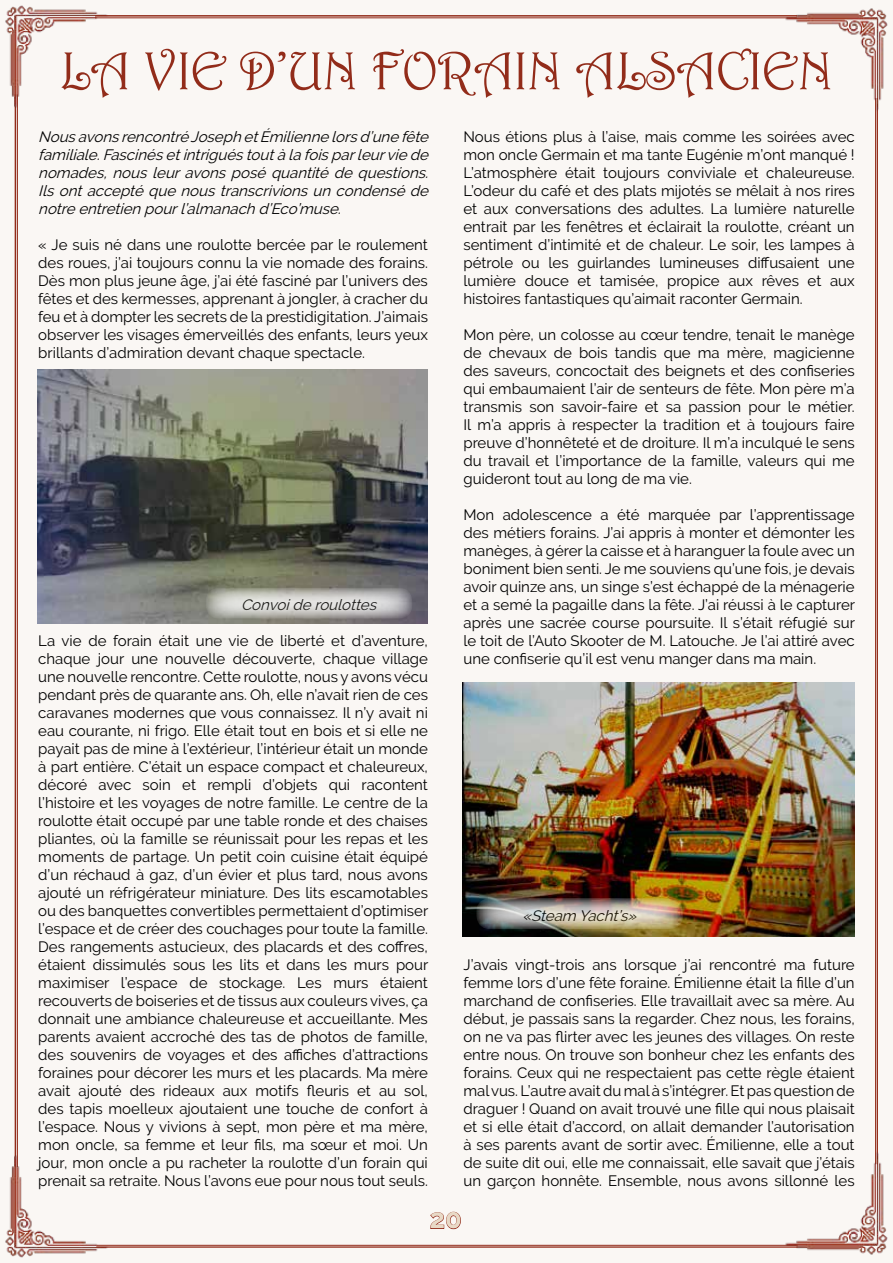
<style>
.page{position:relative;width:893px;height:1263px;background:#faf7f4}
.page>*{position:absolute;margin:0;border:0;box-sizing:border-box;transform-origin:0 0}
.t1{font:54px "Harrington";letter-spacing:-.01em;color:#922c1a}
.t2{font:700 27px "Raleway";color:#e8d9c6}
.t3{font:15px/18px "Raleway";color:#000;text-align:justify}
.t4{font:italic 15px/18px "Raleway";color:#000;text-align:justify}
</style>
<div class="page">
<svg style="left:430px;top:1211px;width:31px;height:18px"></svg>
<hr style="left:17px;top:94px;width:1px;height:1073px;background:#922c1a">
<hr style="left:15px;top:94px;width:1px;height:1073px;background:#922c1a">
<hr style="left:877px;top:98px;width:1px;height:1066px;background:#922c1a">
<hr style="left:875px;top:98px;width:1px;height:1066px;background:#922c1a">
<img style="left:5px;top:5px;width:109px;height:107px">
<img style="left:780px;top:8px;width:108px;height:108px">
<hr style="left:95px;top:18px;width:702px;height:1px;background:#922c1a">
<hr style="left:95px;top:15px;width:702px;height:2px;background:#922c1a">
<img style="left:5px;top:1150px;width:109px;height:108px">
<img style="left:780px;top:1146px;width:108px;height:109px">
<hr style="left:96px;top:1245px;width:702px;height:1px;background:#922c1a">
<hr style="left:96px;top:1246px;width:702px;height:2px;background:#922c1a">
<img style="left:462px;top:682px;width:393px;height:254px">
<img style="left:37px;top:370px;width:391px;height:253px">
<svg style="left:206px;top:588px;width:206px;height:31px;background:#bdbcb9"></svg>
<img style="left:476px;top:898px;width:207px;height:31px;border-radius:14px">
<h1 class="t1" style="left:60px;top:38px;width:775px">LA VIE D’UN FORAIN ALSACIEN</h1>
<p class="t4" style="left:38px;top:127px;width:396px">Nousavonsrencontré Joseph etÉmilienne lorsd’une fête familiale.Fascinésetintriguéstoutàlafoisparleurvie de nomades, nous leuravons posé quantité de questions.<br>Ilsontaccepté que noustranscrivionsun condensé de notre entretien pourl’almanach d’Eco’muse.</p>
<p class="t3" style="left:38px;top:235px;width:391px">« Je suis né dans une roulotte bercée par le roulement des roues, j’ai toujours connu la vie nomade des forains.<br>Dès mon plus jeune âge, j’ai été fasciné par l’univers des fêtes et des kermesses, apprenant à jongler, à cracher du feu et à dompter les secrets de la prestidigitation. J’aimais observer les visages émerveillés des enfants, leurs yeux brillants d’admiration devant chaque spectacle.</p>
<p class="t3" style="left:463px;top:127px;width:393px">Nous étions plus à l’aise, mais comme les soirées avec mon oncle Germain et ma tante Eugénie m’ont manqué !<br>L’atmosphère était toujours conviviale et chaleureuse.<br>L’odeur du café et des plats mijotés se mêlait à nos rires et aux conversations des adultes. La lumière naturelle entrait par les fenêtres et éclairait la roulotte, créant un sentiment d’intimité et de chaleur. Le soir, les lampes à pétrole ou les guirlandes lumineuses diffusaient une lumière douce et tamisée, propice aux rêves et aux histoires fantastiques qu’aimait raconter Germain.</p>
<p class="t3" style="left:463px;top:325px;width:393px">Mon père, un colosse au cœur tendre, tenait le manège de chevaux de bois tandis que ma mère, magicienne des saveurs, concoctait des beignets et des confiseries qui embaumaient l’air de senteurs de fête. Mon père m’a transmis son savoir-faire et sa passion pour le métier.<br>Il m’a appris à respecter la tradition et à toujours faire preuve d’honnêteté et de droiture. Il m’a inculqué le sens du travail et l’importance de la famille, valeurs qui me guideront tout au long de ma vie.</p>
<p class="t3" style="left:463px;top:505px;width:393px">Mon adolescence a été marquée par l’apprentissage des métiers forains. J’ai appris à monter et démonter les manèges, à gérer la caisse et à haranguer la foule avec un boniment bien senti. Je me souviens qu’une fois, je devais avoir quinze ans, un singe s’est échappé de la ménagerie et a semé la pagaille dans la fête. J’ai réussi à le capturer après une sacrée course poursuite. Il s’était réfugié sur le toit de l’Auto Skooter de M. Latouche. Je l’ai attiré avec une confiserie qu’il est venu manger dans ma main.</p>
<p class="t4" style="left:241px;top:596px;width:141px">Convoide roulottes</p>
<p class="t3" style="left:38px;top:631px;width:392px">La vie de forain était une vie de liberté et d’aventure, chaque jour une nouvelle découverte, chaque village une nouvelle rencontre. Cette roulotte, nous y avons vécu pendant près de quarante ans. Oh, elle n’avait rien de ces caravanes modernes que vous connaissez. Il n’y avait ni eau courante, ni frigo. Elle était tout en bois et si elle ne payait pas de mine à l’extérieur, l’intérieur était un monde à part entière. C’était un espace compact et chaleureux, décoré avec soin et rempli d’objets qui racontent l’histoire et les voyages de notre famille. Le centre de la roulotte était occupé par une table ronde et des chaises pliantes, où la famille se réunissait pour les repas et les moments de partage. Un petit coin cuisine était équipé d’un réchaud à gaz, d’un évier et plus tard, nous avons ajouté un réfrigérateur miniature. Des lits escamotables ou des banquettes convertibles permettaient d’optimiser l’espace et de créer des couchages pour toute la famille.<br>Des rangements astucieux, des placards et des coffres, étaient dissimulés sous les lits et dans les murs pour maximiser l’espace de stockage. Les murs étaient recouverts de boiseries et de tissus aux couleurs vives, ça donnait une ambiance chaleureuse et accueillante. Mes parents avaient accroché des tas de photos de famille, des souvenirs de voyages et des affiches d’attractions foraines pour décorer les murs et les placards. Ma mère avait ajouté des rideaux aux motifs fleuris et au sol, des tapis moelleux ajoutaient une touche de confort à l’espace. Nous y vivions à sept, mon père et ma mère, mon oncle, sa femme et leur fils, ma sœur et moi. Un jour, mon oncle a pu racheter la roulotte d’un forain qui prenait sa retraite. Nous l’avons eue pour nous tout seuls.</p>
<p class="t4" style="left:522px;top:906px;width:120px">«Steam Yacht’s»</p>
<p class="t3" style="left:463px;top:955px;width:393px">J’avais vingt-trois ans lorsque j’ai rencontré ma future femme lors d’une fête foraine. Émilienne était la fille d’un marchand de confiseries. Elle travaillait avec sa mère. Au début, je passais sans la regarder. Chez nous, les forains, on ne va pas flirter avec les jeunes des villages. On reste entre nous. On trouve son bonheur chez les enfants des forains. Ceux qui ne respectaient pas cette règle étaient mal vus. L’autre avait du mal à s’intégrer. Et pas question de draguer ! Quand on avait trouvé une fille qui nous plaisait et si elle était d’accord, on allait demander l’autorisation à ses parents avant de sortir avec. Émilienne, elle a tout de suite dit oui, elle me connaissait, elle savait que j’étais un garçon honnête. Ensemble, nous avons sillonné les</p>
<h2 class="t2" style="left:430px;top:1203px;width:34px">20</h2>
</div>
